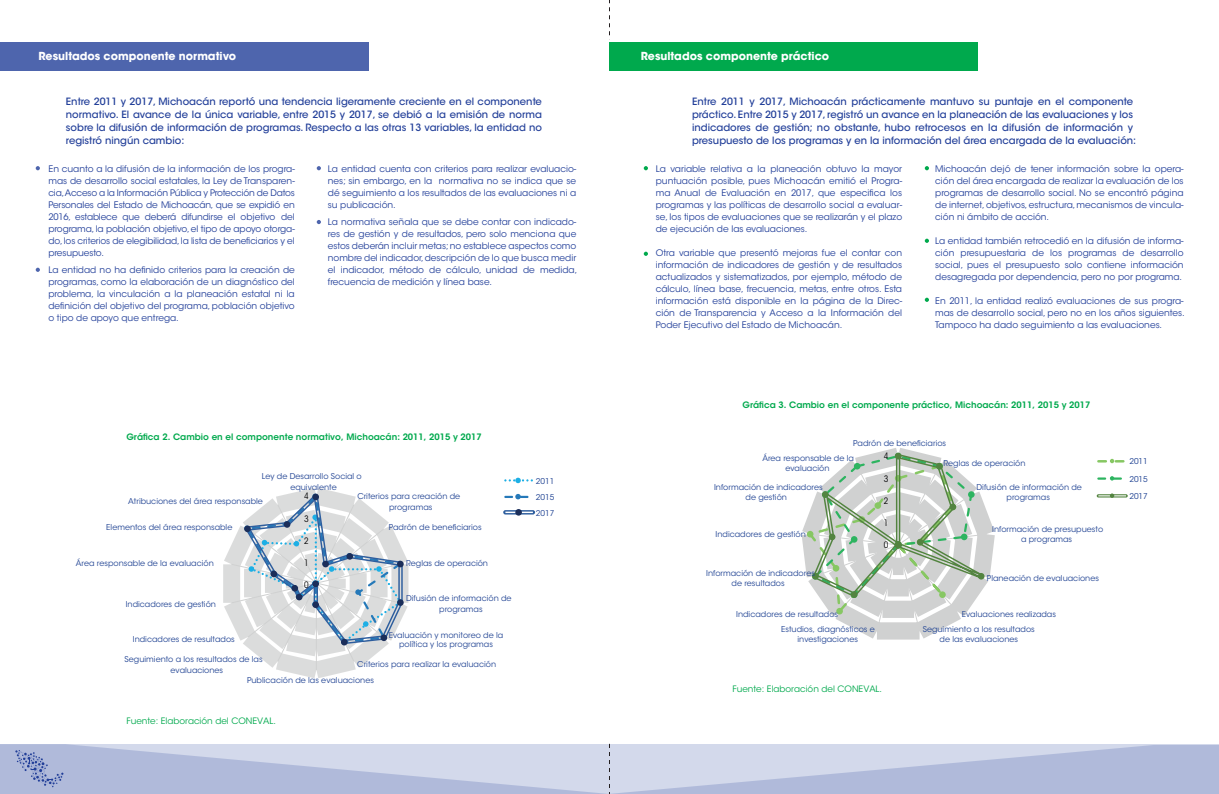
<style>
.page{position:relative;width:1219px;height:794px;background:#fff}
.page>*{position:absolute;margin:0;border:0;box-sizing:border-box;transform-origin:0 0}
.t1{font:700 11px "ITC Avant Garde Std";color:#fff}
.t2{font:500 10px/13px "ITC Avant Garde Std";color:#223f99;text-align:justify}
.t3{font:9px/12px "ITC Avant Garde Std";color:#223f99;text-align:justify}
.t4{font:600 8.8px "ITC Avant Garde Std";color:#00a94d}
.t5{font:8.8px "ITC Avant Garde Std";color:#00a94d}
.t6{font:condensed 8.8px "ITC Avant Garde Std";color:#000001}
.t7{font:8px/10.1px "ITC Avant Garde Std";color:#204393;text-align:center}
</style>
<div class="page">
<div style="left:0;top:42px;width:369px;height:28px;background:#4e65ad"></div>
<div style="left:609px;top:42px;width:369px;height:28px;background:#00a94d"></div>
<svg style="left:36px;top:166px;width:4px;height:4px"></svg>
<svg style="left:36px;top:268px;width:4px;height:4px"></svg>
<svg style="left:317px;top:166px;width:4px;height:4px"></svg>
<svg style="left:317px;top:220px;width:4px;height:4px"></svg>
<svg style="left:644px;top:166px;width:4px;height:4px"></svg>
<svg style="left:644px;top:252px;width:4px;height:4px"></svg>
<svg style="left:925px;top:166px;width:4px;height:4px"></svg>
<svg style="left:925px;top:239px;width:4px;height:4px"></svg>
<svg style="left:0;top:743px;width:1219px;height:51px;background:#c0c8e1"></svg>
<svg style="left:609px;top:0;width:1px;height:40px"></svg>
<svg style="left:925px;top:298px;width:4px;height:4px"></svg>
<svg style="left:801px;top:448px;width:194px;height:192px"></svg>
<svg style="left:806px;top:453px;width:180px;height:178px"></svg>
<div style="left:851px;top:591px;width:6px;height:7px;background:#538440;border-radius:50%"></div>
<div style="left:812px;top:573px;width:7px;height:6px;background:#538440;border-radius:50%"></div>
<div style="left:829px;top:533px;width:6px;height:7px;background:#538440;border-radius:50%"></div>
<div style="left:822px;top:491px;width:7px;height:7px;background:#538440;border-radius:50%"></div>
<div style="left:895px;top:541px;width:6px;height:7px;background:#538440;border-radius:50%"></div>
<svg style="left:1098px;top:459px;width:27px;height:4px"></svg>
<svg style="left:1098px;top:476px;width:24px;height:4px"></svg>
<svg style="left:1097px;top:493px;width:31px;height:5px"></svg>
<svg style="left:223px;top:488px;width:186px;height:190px"></svg>
<div style="left:291px;top:585px;width:7px;height:6px;background:#1b2e5a;border-radius:50%"></div>
<div style="left:271px;top:570px;width:6px;height:7px;background:#1b2e5a;border-radius:50%"></div>
<div style="left:244px;top:525px;width:7px;height:7px;background:#1b2e5a;border-radius:50%"></div>
<div style="left:284px;top:521px;width:6px;height:7px;background:#1b2e5a;border-radius:50%"></div>
<svg style="left:504px;top:478px;width:29px;height:5px"></svg>
<svg style="left:504px;top:494px;width:24px;height:5px"></svg>
<svg style="left:503px;top:510px;width:32px;height:4px"></svg>
<div style="left:515px;top:509px;width:7px;height:6px;background:#1b2e5a;border-radius:50%"></div>
<p class="t1" style="left:38px;top:49px;width:199px">Resultados componente normativo</p>
<p class="t1" style="left:641px;top:49px;width:190px">Resultados componente práctico</p>
<p class="t2" style="left:66px;top:95px;width:478px">Entre 2011 y 2017, Michoacán reportó una tendencia ligeramente creciente en el componente normativo. El avance de la única variable, entre 2015 y 2017, se debió a la emisión de norma sobre la difusión de información de programas. Respecto a las otras 13 variables, la entidad no registró ningún cambio:</p>
<p class="t2" style="left:692px;top:95px;width:446px;text-align:left">Entre 2011 y 2017, Michoacán prácticamente mantuvo su puntaje en el componente práctico. Entre 2015 y 2017, registró un avance en la planeación de las evaluaciones y los indicadores de gestión; no obstante, hubo retrocesos en la difusión de información y presupuesto de los programas y en la información del área encargada de la evaluación:</p>
<p class="t3" style="left:48px;top:162px;width:248px">En cuanto a la difusión de la información de los progra&shy;mas de desarrollo social estatales, la Ley de Transparen&shy;cia,Acceso a la Información Pública y Protección de Datos Personales del Estado de Michoacán, que se expidió en 2016, establece que deberá difundirse el objetivo del programa, la población objetivo, el tipo de apoyo otorga&shy;do, los criterios de elegibilidad, la lista de beneficiarios y el presupuesto.</p>
<p class="t3" style="left:48px;top:263px;width:248px">La entidad no ha definido criterios para la creación de programas, como la elaboración de un diagnóstico del problema, la vinculación a la planeación estatal ni la definición del objetivo del programa, población objetivo o tipo de apoyo que entrega.</p>
<p class="t3" style="left:328px;top:162px;width:250px">La entidad cuenta con criterios para realizar evaluacio&shy;nes; sin embargo, en la normativa no se indica que se dé seguimiento a los resultados de las evaluaciones ni a su publicación.</p>
<p class="t3" style="left:328px;top:215px;width:251px">La normativa señala que se debe contar con indicado&shy;res de gestión y de resultados, pero solo menciona que estos deberán incluir metas; no establece aspectos como nombre del indicador, descripción de lo que busca medir el indicador, método de cálculo, unidad de medida, frecuencia de medición y línea base.</p>
<p class="t4" style="left:126px;top:431px;width:357px">Gráfica 2. Cambio en el componente normativo, Michoacán: 2011, 2015 y 2017</p>
<p class="t7" style="left:262px;top:471px;width:101px;line-height:11px">Ley de Desarrollo Social o equivalente</p>
<p class="t7" style="left:357px;top:490px;width:104px;line-height:11px">Criterios para creación de programas</p>
<p class="t7" style="left:389px;top:522px;width:94px">Padrón de beneficiarios</p>
<p class="t7" style="left:406px;top:558px;width:83px">Reglas de operación</p>
<p class="t7" style="left:406px;top:593px;width:107px;line-height:11px">Difusión de información de programas</p>
<p class="t7" style="left:389px;top:630px;width:116px">Evaluación y monitoreo de la política y los programas</p>
<p class="t7" style="left:247px;top:656px;width:251px;line-height:15.4px;text-align:left;text-indent:110px">Criterios para realizar la evaluación<br>Publicación de las evaluaciones</p>
<p class="t6" style="left:304px;top:490px;width:6px">4</p>
<p class="t7" style="left:128px;top:496px;width:136px">Atribuciones del área responsable</p>
<p class="t6" style="left:304px;top:514px;width:6px">3</p>
<p class="t7" style="left:106px;top:522px;width:128px">Elementos del área responsable</p>
<p class="t6" style="left:304px;top:536px;width:6px">2</p>
<p class="t7" style="left:76px;top:558px;width:139px">Área responsable de la evaluación</p>
<p class="t6" style="left:304px;top:558px;width:6px">1</p>
<p class="t6" style="left:304px;top:580px;width:6px">0</p>
<p class="t7" style="left:126px;top:599px;width:92px">Indicadores de gestión</p>
<p class="t7" style="left:133px;top:634px;width:103px">Indicadores de resultados</p>
<p class="t7" style="left:171px;top:653px;width:94px;line-height:11px;text-align:left;text-indent:-46px">Seguimiento a los resultados de las evaluaciones</p>
<p class="t5" style="left:126px;top:715px;width:151px">Fuente: Elaboración del CONEVAL.</p>
<p class="t7" style="left:536px;top:473px;width:20px;line-height:16.5px;text-align:left">2011<br>2015</p>
<p class="t7" style="left:536px;top:508px;width:20px">2017</p>
<p class="t3" style="left:656px;top:162px;width:248px">La variable relativa a la planeación obtuvo la mayor puntuación posible, pues Michoacán emitió el Progra&shy;ma Anual de Evaluación en 2017, que especifica los programas y las políticas de desarrollo social a evaluar&shy;se, los tipos de evaluaciones que se realizarán y el plazo de ejecución de las evaluaciones.</p>
<p class="t3" style="left:656px;top:246px;width:248px">Otra variable que presentó mejoras fue el contar con información de indicadores de gestión y de resultados actualizados y sistematizados, por ejemplo, método de cálculo, línea base, frecuencia, metas, entre otros. Esta información está disponible en la página de la Direc&shy;ción de Transparencia y Acceso a la Información del Poder Ejecutivo del Estado de Michoacán.</p>
<p class="t3" style="left:935px;top:162px;width:250px">Michoacán dejó de tener información sobre la opera&shy;ción del área encargada de realizar la evaluación de los programas de desarrollo social. No se encontró página de internet, objetivos, estructura, mecanismos de vincula&shy;ción ni ámbito de acción.</p>
<p class="t3" style="left:935px;top:234px;width:250px">La entidad también retrocedió en la difusión de informa&shy;ción presupuestaria de los programas de desarrollo social, pues el presupuesto solo contiene información desagregada por dependencia, pero no por programa.</p>
<p class="t3" style="left:935px;top:294px;width:251px">En 2011, la entidad realizó evaluaciones de sus progra&shy;mas de desarrollo social, pero no en los años siguientes.<br>Tampoco ha dado seguimiento a las evaluaciones.</p>
<p class="t4" style="left:742px;top:399px;width:349px">Gráfica 3. Cambio en el componente práctico, Michoacán: 2011, 2015 y 2017</p>
<p class="t7" style="left:853px;top:438px;width:94px">Padrón de beneficiarios</p>
<p class="t7" style="left:943px;top:458px;width:83px">Reglas de operación</p>
<p class="t7" style="left:977px;top:482px;width:107px">Difusión de información de programas</p>
<p class="t7" style="left:992px;top:524px;width:112px">Información de presupuesto a programas</p>
<p class="t7" style="left:987px;top:573px;width:114px">Planeación de evaluaciones</p>
<p class="t7" style="left:923px;top:606px;width:135px;line-height:15.5px;text-align:left;text-indent:39px">Evaluaciones realizadas<br>Seguimiento a los resultados</p>
<p class="t7" style="left:939px;top:634px;width:80px">de las evaluaciones</p>
<p class="t6" style="left:884px;top:451px;width:6px">4</p>
<p class="t7" style="left:762px;top:453px;width:93px">Área responsable de la evaluación</p>
<p class="t7" style="left:1129px;top:453px;width:20px;line-height:17.3px;text-align:justify">2011<br>2015<br>2017</p>
<p class="t6" style="left:884px;top:473px;width:6px">3</p>
<p class="t7" style="left:714px;top:482px;width:110px">Información de indicadores de gestión</p>
<p class="t6" style="left:884px;top:495px;width:6px">2</p>
<p class="t6" style="left:884px;top:517px;width:6px">1</p>
<p class="t7" style="left:716px;top:529px;width:92px">Indicadores de gestión</p>
<p class="t6" style="left:884px;top:539px;width:6px">0</p>
<p class="t7" style="left:732px;top:567px;width:85px;text-align:left;text-indent:-25px">Información de indicadores de resultados</p>
<p class="t7" style="left:736px;top:609px;width:103px">Indicadores de resultados</p>
<p class="t7" style="left:781px;top:624px;width:95px">Estudios, diagnósticos e investigaciones</p>
<p class="t5" style="left:732px;top:683px;width:151px">Fuente: Elaboración del CONEVAL.</p>
</div>
